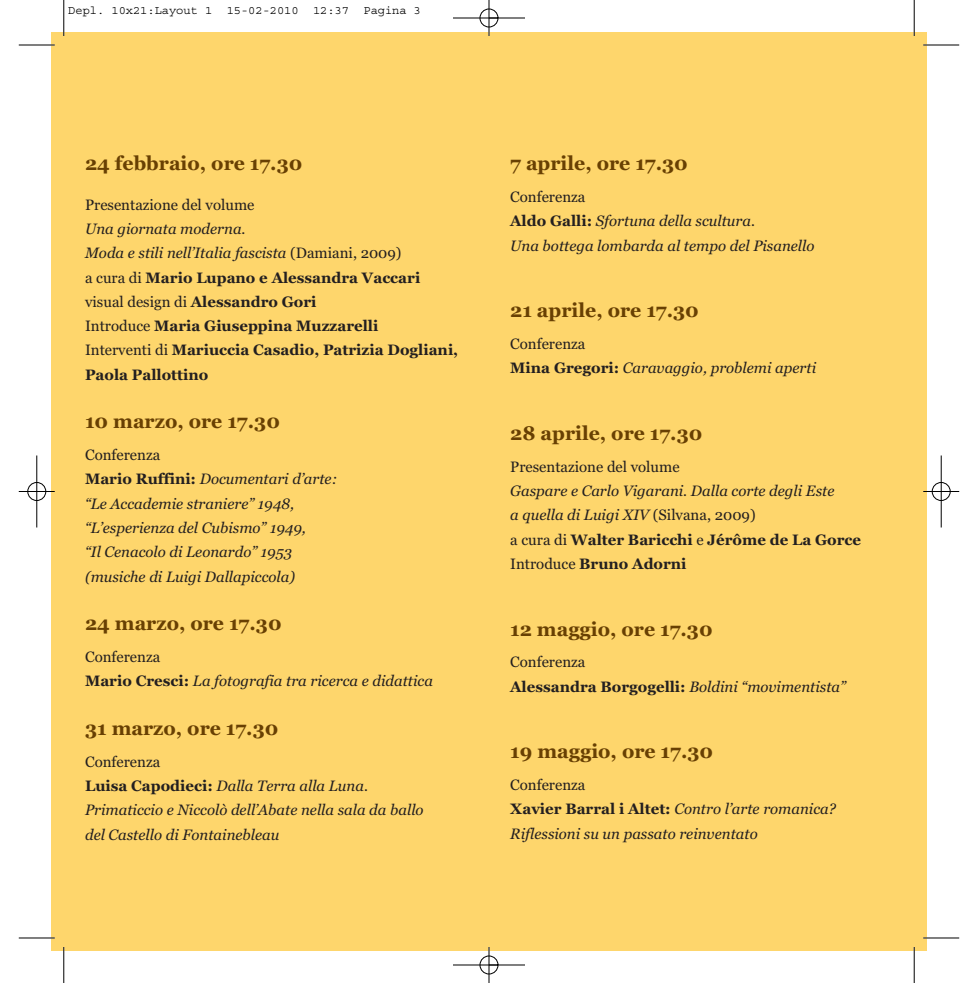
<style>
.page{position:relative;width:978px;height:983px;background:#fff}
.page>*{position:absolute;margin:0;border:0;box-sizing:border-box;transform-origin:0 0}
.t1{font:700 19.5px "Georgia";color:#684003}
.t2{font:italic 15px/24.3px "Georgia";color:#231f20}
.t3{font:700 15px/24.3px "Georgia";color:#231f20}
.t4{font:15px "Georgia";color:#231f20}
.t5{font:12px "Courier";color:#000}
.s1{font-weight:400;font-style:italic}
.s2{font-weight:400}
.s3{font-style:normal}
.s4{font-weight:700;font-style:normal}
</style>
<div class="page">
<div style="left:51px;top:32px;width:876px;height:919px;background:#fed66c"></div>
<hr style="left:63px;top:0;width:1px;height:36px;background:#fff">
<hr style="left:63px;top:947px;width:1px;height:36px;background:#fff">
<hr style="left:64px;top:0;width:1px;height:36px;background:#000">
<hr style="left:19px;top:45px;width:36px;height:1px;background:#000">
<hr style="left:914px;top:0;width:1px;height:36px;background:#000">
<hr style="left:923px;top:45px;width:36px;height:1px;background:#000">
<hr style="left:64px;top:947px;width:1px;height:36px;background:#000">
<hr style="left:19px;top:938px;width:36px;height:1px;background:#000">
<hr style="left:914px;top:947px;width:1px;height:36px;background:#000">
<hr style="left:923px;top:938px;width:36px;height:1px;background:#000">
<div style="left:27px;top:482px;width:19px;height:19px;border:1px solid #fff;border-radius:50%"></div>
<div style="left:932px;top:482px;width:19px;height:19px;border:1px solid #fff;border-radius:50%"></div>
<hr style="left:453px;top:18px;width:72px;height:1px;background:#000">
<hr style="left:453px;top:965px;width:72px;height:1px;background:#000">
<hr style="left:37px;top:455px;width:1px;height:72px;background:#000">
<hr style="left:941px;top:455px;width:1px;height:72px;background:#000">
<hr style="left:489px;top:0;width:1px;height:36px;background:#000">
<hr style="left:489px;top:947px;width:1px;height:36px;background:#000">
<hr style="left:19px;top:491px;width:36px;height:1px;background:#000">
<hr style="left:923px;top:491px;width:36px;height:1px;background:#000">
<div style="left:480px;top:9px;width:18px;height:18px;border:1px solid #000;border-radius:50%"></div>
<div style="left:480px;top:956px;width:18px;height:18px;border:1px solid #000;border-radius:50%"></div>
<div style="left:28px;top:482px;width:18px;height:19px;border:1px solid #000;border-radius:50%"></div>
<div style="left:932px;top:482px;width:18px;height:19px;border:1px solid #000;border-radius:50%"></div>
<p class="t5" style="left:68px;top:6px;width:354px">Depl. 10x21:Layout 1 15-02-2010 12:37 Pagina 3</p>
<h1 class="t1" style="left:85px;top:156px;width:219px">24 febbraio, ore 17.30</h1>
<p class="t4" style="left:85px;top:198px;width:171px">Presentazione del volume</p>
<p class="t3" style="left:85px;top:218px;width:375px"><span class="s1">Una giornata moderna.<br>Moda e stili nell’Italia fascista</span> <span class="s2">(Damiani, 2009)<br>a cura di</span> Mario Lupano e Alessandra Vaccari <span class="s2">visual design di</span> Alessandro Gori<br><span class="s2">Introduce</span> Maria Giuseppina Muzzarelli<br><span class="s2">Interventi di</span> Mariuccia Casadio, Patrizia Dogliani, Paola Pallottino</p>
<h1 class="t1" style="left:85px;top:414px;width:197px">10 marzo, ore 17.30</h1>
<p class="t2" style="left:85px;top:444px;width:254px"><span class="s3">Conferenza<br></span><span class="s4">Mario Ruffini:</span> Documentari d’arte: “Le Accademie straniere” 1948, “L’esperienza del Cubismo” 1949,<br>“Il Cenacolo di Leonardo” 1953 (musiche di Luigi Dallapiccola)</p>
<h1 class="t1" style="left:85px;top:615px;width:198px">24 marzo, ore 17.30</h1>
<p class="t2" style="left:85px;top:646px;width:349px"><span class="s3">Conferenza<br></span><span class="s4">Mario Cresci:</span> La fotografia tra ricerca e didattica</p>
<h1 class="t1" style="left:85px;top:720px;width:195px">31 marzo, ore 17.30</h1>
<p class="t2" style="left:85px;top:751px;width:340px"><span class="s3">Conferenza<br></span><span class="s4">Luisa Capodieci:</span> Dalla Terra alla Luna.<br>Primaticcio e Niccolò dell’Abate nella sala da ballo del Castello di Fontainebleau</p>
<h1 class="t1" style="left:510px;top:156px;width:179px">7 aprile, ore 17.30</h1>
<p class="t2" style="left:510px;top:186px;width:306px"><span class="s3">Conferenza<br></span><span class="s4">Aldo Galli:</span> Sfortuna della scultura.<br>Una bottega lombarda al tempo del Pisanello</p>
<h1 class="t1" style="left:510px;top:303px;width:190px">21 aprile, ore 17.30</h1>
<p class="t2" style="left:510px;top:333px;width:307px"><span class="s3">Conferenza<br></span><span class="s4">Mina Gregori:</span> Caravaggio, problemi aperti</p>
<h1 class="t1" style="left:510px;top:425px;width:194px">28 aprile, ore 17.30</h1>
<p class="t4" style="left:510px;top:460px;width:171px">Presentazione del volume</p>
<p class="t2" style="left:510px;top:480px;width:352px">Gaspare e Carlo Vigarani. Dalla corte degli Este<br>a quella di Luigi XIV <span class="s3">(Silvana, 2009)<br>a cura di</span> <span class="s4">Walter Baricchi</span> <span class="s3">e</span> <span class="s4">Jérôme de La Gorce </span><span class="s3">Introduce</span> <span class="s4">Bruno Adorni</span></p>
<h1 class="t1" style="left:510px;top:621px;width:204px">12 maggio, ore 17.30</h1>
<p class="t3" style="left:510px;top:651px;width:337px"><span class="s2">Conferenza<br></span>Alessandra Borgogelli: <span class="s1">Boldini “movimentista”</span></p>
<h1 class="t1" style="left:510px;top:744px;width:204px">19 maggio, ore 17.30</h1>
<p class="t2" style="left:510px;top:774px;width:327px"><span class="s3">Conferenza<br></span><span class="s4">Xavier Barral i Altet:</span> Contro l’arte romanica?<br>Riflessioni su un passato reinventato</p>
</div>
